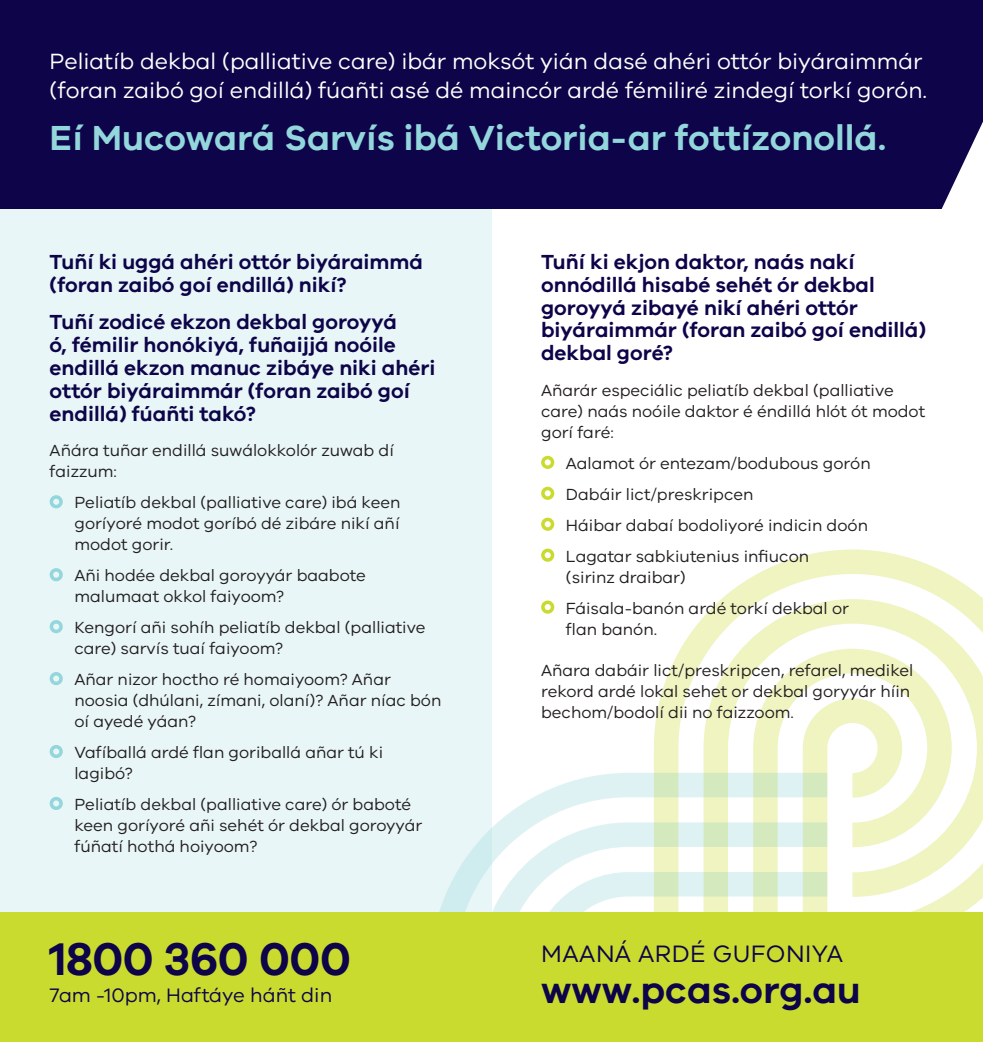
<style>
.page{position:relative;width:983px;height:1042px;background:#fff}
.page>*{position:absolute;margin:0;border:0;box-sizing:border-box;transform-origin:0 0}
.Body_Copy{font:600 47.25px "VIC";letter-spacing:-.02em;color:#0d0449}
.Body_Copy-2{font:600 38.5px "VIC";color:#0d0449}
.Body_Copy-3{font:600 35.88px "VIC";color:#93d6dc}
.Body_Copy-4{font:24.5px "VIC";letter-spacing:.02em;color:#0d0449}
.Body_Copy-5{font:22.75px/29.8px "VIC";color:#fff}
.Body_Copy-6{font:600 21px/22.8px "VIC";color:#0d0449}
.Body_Copy-7{font:20.12px "VIC";color:#0d0449}
.Body_Copy-8{font:16.62px/21px "VIC";color:#231f20}
</style>
<div class="page">
<div style="left:0;top:198px;width:491px;height:789px;background:#e9f6f7"></div>
<svg style="left:430px;top:773px;width:149px;height:140px"></svg>
<svg style="left:529px;top:872px;width:50px;height:41px"></svg>
<svg style="left:660px;top:549px;width:322px;height:149px"></svg>
<svg style="left:703px;top:599px;width:279px;height:314px"></svg>
<svg style="left:753px;top:649px;width:198px;height:264px"></svg>
<svg style="left:579px;top:698px;width:322px;height:215px"></svg>
<div style="left:0;top:0;width:982px;height:208px;background:#0d0449"></div>
<div style="left:0;top:913px;width:982px;height:129px;background:#cadb2f"></div>
<div style="left:50px;top:495px;width:13px;height:13px;border:4px solid #93d6dc;border-radius:50%"></div>
<div style="left:50px;top:568px;width:13px;height:13px;border:4px solid #93d6dc;border-radius:50%"></div>
<div style="left:50px;top:620px;width:13px;height:13px;border:4px solid #93d6dc;border-radius:50%"></div>
<div style="left:50px;top:672px;width:13px;height:13px;border:4px solid #93d6dc;border-radius:50%"></div>
<div style="left:50px;top:745px;width:13px;height:13px;border:4px solid #93d6dc;border-radius:50%"></div>
<div style="left:50px;top:797px;width:13px;height:13px;border:4px solid #93d6dc;border-radius:50%"></div>
<div style="left:541px;top:456px;width:13px;height:13px;border:4px solid #cadb2f;border-radius:50%"></div>
<div style="left:541px;top:487px;width:13px;height:13px;border:4px solid #cadb2f;border-radius:50%"></div>
<div style="left:541px;top:518px;width:13px;height:13px;border:4px solid #cadb2f;border-radius:50%"></div>
<div style="left:541px;top:548px;width:13px;height:14px;border:4px solid #cadb2f;border-radius:50%"></div>
<div style="left:541px;top:600px;width:13px;height:14px;border:4px solid #cadb2f;border-radius:50%"></div>
<svg style="left:935px;top:124px;width:47px;height:85px"></svg>
<p class="Body_Copy-5" style="left:50px;top:45px;width:878px">Peliatíb dekbal (palliative care) ibár moksót yián dasé ahéri ottór biyáraimmár (foran zaibó goí endillá) fúañti asé dé maincór ardé fémiliré zindegí torkí gorón.</p>
<p class="Body_Copy-3" style="left:50px;top:116px;width:837px">Eí Mucowará Sarvís ibá Victoria-ar fottízonollá.</p>
<p class="Body_Copy-6" style="left:50px;top:250px;width:375px">Tuñí ki uggá ahéri ottór biyáraimmá (foran zaibó goí endillá) nikí?</p>
<p class="Body_Copy-6" style="left:50px;top:310px;width:387px">Tuñí zodicé ekzon dekbal goroyyá<br>ó, fémilir honókiyá, fuñaijjá noóile endillá ekzon manuc zibáye niki ahéri ottór biyáraimmár (foran zaibó goí endillá) fúañti takó?</p>
<p class="Body_Copy-8" style="left:50px;top:440px;width:346px">Añára tuñar endillá suwálokkolór zuwab dí faizzum:</p>
<p class="Body_Copy-8" style="left:74px;top:492px;width:327px;text-align:justify">Peliatíb dekbal (palliative care) ibá keen goríyoré modot goríbó dé zibáre nikí añí modot gorir.</p>
<p class="Body_Copy-8" style="left:74px;top:565px;width:293px">Añi hodée dekbal goroyyár baabote malumaat okkol faiyoom?</p>
<p class="Body_Copy-8" style="left:74px;top:616px;width:352px">Kengorí añi sohíh peliatíb dekbal (palliative care) sarvís tuaí faiyoom?</p>
<p class="Body_Copy-8" style="left:74px;top:668px;width:368px">Añar nizor hoctho ré homaiyoom? Añar noosia (dhúlani, zímani, olaní)? Añar níac bón oí ayedé yáan?</p>
<p class="Body_Copy-8" style="left:74px;top:741px;width:310px">Vafíballá ardé flan goriballá añar tú ki lagibó?</p>
<p class="Body_Copy-8" style="left:74px;top:793px;width:349px">Peliatíb dekbal (palliative care) ór baboté keen goríyoré añi sehét ór dekbal goroyyár fúñatí hothá hoiyoom?</p>
<p class="Body_Copy" style="left:50px;top:930px;width:303px">1800 360 000</p>
<p class="Body_Copy-7" style="left:50px;top:983px;width:284px">7am -10pm, Haftáye háñt din</p>
<p class="Body_Copy-6" style="left:541px;top:250px;width:386px">Tuñí ki ekjon daktor, naás nakí onnódillá hisabé sehét ór dekbal goroyyá zibayé nikí ahéri ottór biyáraimmár (foran zaibó goí endillá) dekbal goré?</p>
<p class="Body_Copy-8" style="left:541px;top:379px;width:385px">Añarár especiálic peliatíb dekbal (palliative care) naás noóile daktor é éndillá hlót ót modot gorí faré:</p>
<p class="Body_Copy-8" style="left:566px;top:452px;width:306px">Aalamot ór entezam/bodubous gorón</p>
<p class="Body_Copy-8" style="left:566px;top:483px;width:189px">Dabáir lict/preskripcen</p>
<p class="Body_Copy-8" style="left:566px;top:514px;width:303px">Háibar dabaí bodoliyoré indicin doón</p>
<p class="Body_Copy-8" style="left:566px;top:545px;width:245px">Lagatar sabkiutenius infiucon (sirinz draibar)</p>
<p class="Body_Copy-8" style="left:566px;top:597px;width:284px">Fáisala-banón ardé torkí dekbal or flan banón.</p>
<p class="Body_Copy-8" style="left:541px;top:659px;width:373px">Añara dabáir lict/preskripcen, refarel, medikel rekord ardé lokal sehet or dekbal goryyár híin bechom/bodolí dii no faizzoom.</p>
<p class="Body_Copy-4" style="left:541px;top:939px;width:303px">MAANÁ ARDÉ GUFONIYA</p>
<p class="Body_Copy-2" style="left:541px;top:966px;width:321px">www.pcas.org.au</p>
</div>
